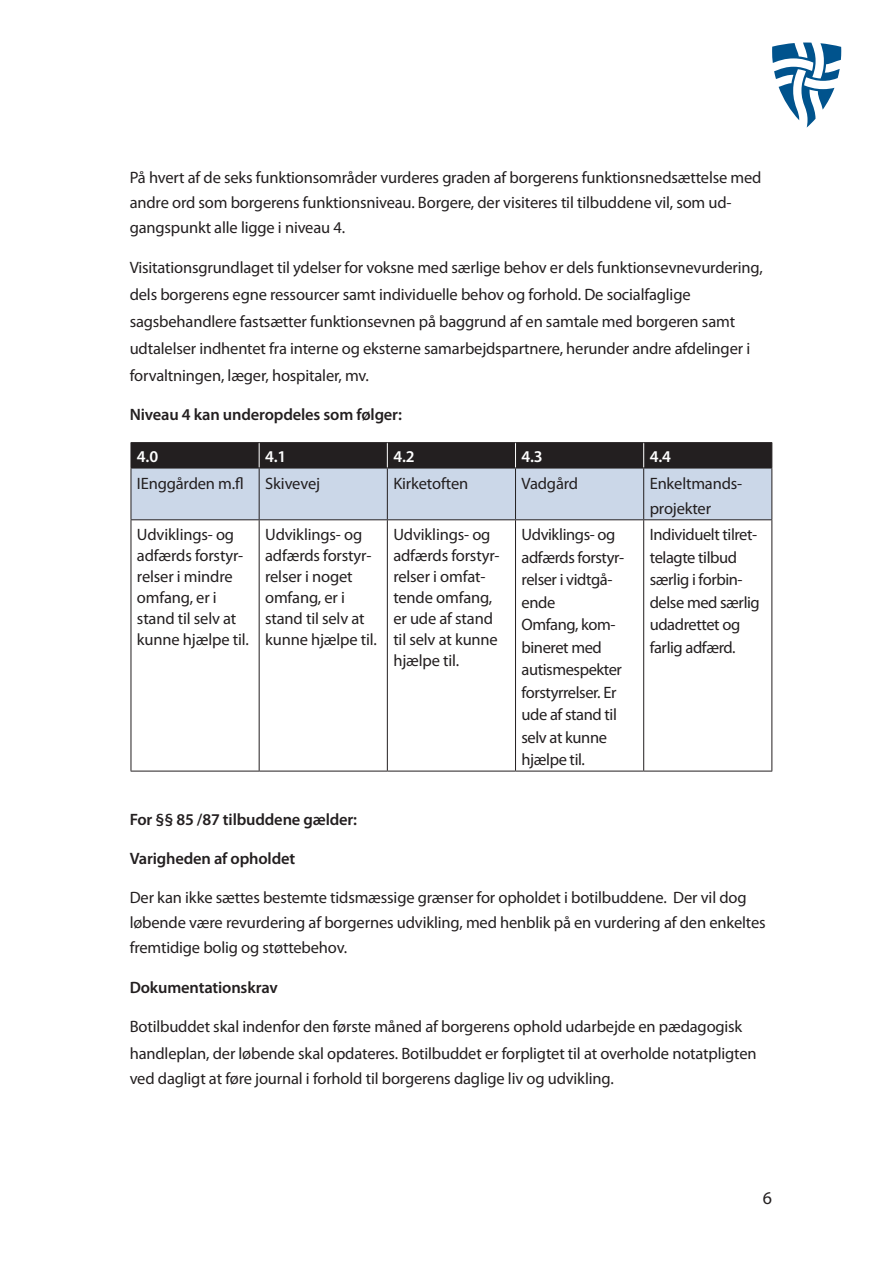
<style>
.page{position:relative;width:893px;height:1263px;background:#fff}
.page>*{position:absolute;margin:0;border:0;box-sizing:border-box;transform-origin:0 0}
.t1{font:18px "Myriad Pro";color:#231f20}
.Brødtekst{font:16.5px/21px "Myriad Pro";letter-spacing:-.01em;color:#231f20}
.Brødmed_luft_under{font:16.5px/24.8px "Myriad Pro";letter-spacing:-.01em;color:#231f20}
.TabelBrød{font:16.5px/22.5px "Myriad Pro";letter-spacing:-.025em;color:#231f20}
.Brødmed_luft_under-2{font:600 16.5px "Myriad Pro";letter-spacing:-.01em;color:#231f20}
.Brødtekst-2{font:600 16.5px "Myriad Pro";letter-spacing:-.01em;color:#231f20}
.Brødtekst-3{font:600 16.5px "Myriad Pro";color:#fff}
</style>
<div class="page">
<svg style="left:772px;top:43px;width:69px;height:85px"></svg>
<hr style="left:131px;top:520px;width:1px;height:251px;background:#231f20">
<hr style="left:259px;top:520px;width:1px;height:251px;background:#231f20">
<hr style="left:387px;top:520px;width:1px;height:251px;background:#231f20">
<hr style="left:515px;top:520px;width:1px;height:251px;background:#231f20">
<hr style="left:643px;top:520px;width:1px;height:251px;background:#231f20">
<hr style="left:771px;top:520px;width:1px;height:251px;background:#231f20">
<hr style="left:131px;top:771px;width:128px;height:1px;background:#231f20">
<hr style="left:259px;top:771px;width:128px;height:1px;background:#231f20">
<hr style="left:387px;top:771px;width:128px;height:1px;background:#231f20">
<hr style="left:515px;top:771px;width:129px;height:1px;background:#231f20">
<hr style="left:644px;top:771px;width:128px;height:1px;background:#231f20">
<hr style="left:131px;top:442px;width:128px;height:1px;background:#231f20">
<hr style="left:259px;top:442px;width:128px;height:1px;background:#231f20">
<hr style="left:387px;top:442px;width:128px;height:1px;background:#231f20">
<hr style="left:515px;top:442px;width:129px;height:1px;background:#231f20">
<hr style="left:644px;top:442px;width:128px;height:1px;background:#231f20">
<svg style="left:131px;top:443px;width:641px;height:77px;background:#9198a3"></svg>
<hr style="left:131px;top:468px;width:128px;height:1px;background:#231f20">
<hr style="left:259px;top:468px;width:128px;height:1px;background:#231f20">
<hr style="left:387px;top:468px;width:128px;height:1px;background:#231f20">
<hr style="left:515px;top:468px;width:129px;height:1px;background:#231f20">
<hr style="left:644px;top:468px;width:128px;height:1px;background:#231f20">
<p class="Brødmed_luft_under" style="left:130px;top:165px;width:633px">På hvert af de seks funktionsområder vurderes graden af borgerens funktionsnedsættelse med andre ord som borgerens funktionsniveau. Borgere, der visiteres til tilbuddene vil, som ud&shy;gangspunkt alle ligge i niveau 4.</p>
<p class="Brødtekst" style="left:130px;top:257px;width:635px">Visitationsgrundlaget til ydelser for voksne med særlige behov er dels funktionsevnevurdering,</p>
<p class="Brødtekst" style="left:130px;top:284px;width:562px">dels borgerens egne ressourcer samt individuelle behov og forhold. De socialfaglige</p>
<p class="Brødtekst" style="left:130px;top:311px;width:607px">sagsbehandlere fastsætter funktionsevnen på baggrund af en samtale med borgeren samt</p>
<p class="Brødtekst" style="left:130px;top:338px;width:622px">udtalelser indhentet fra interne og eksterne samarbejdspartnere, herunder andre afdelinger i</p>
<p class="Brødmed_luft_under" style="left:130px;top:363px;width:241px">forvaltningen, læger, hospitaler, mv.</p>
<p class="Brødtekst-2" style="left:130px;top:404px;width:274px">Niveau 4 kan underopdeles som følger:</p>
<p class="Brødtekst-3" style="left:137px;top:446px;width:23px">4.0</p>
<p class="Brødtekst-3" style="left:265px;top:446px;width:23px">4.1</p>
<p class="Brødtekst-3" style="left:393px;top:446px;width:23px">4.2</p>
<p class="Brødtekst-3" style="left:521px;top:446px;width:23px">4.3</p>
<p class="Brødtekst-3" style="left:650px;top:446px;width:23px">4.4</p>
<p class="Brødtekst" style="left:137px;top:473px;width:108px">IEnggården m.fl</p>
<p class="Brødtekst" style="left:265px;top:473px;width:56px">Skivevej</p>
<p class="Brødtekst" style="left:393px;top:473px;width:76px">Kirketoften</p>
<p class="Brødtekst" style="left:521px;top:473px;width:58px">Vadgård</p>
<p class="Brødtekst" style="left:650px;top:471px;width:93px;line-height:24.8px">Enkeltmands&shy;projekter</p>
<p class="Brødtekst" style="left:137px;top:524px;width:113px">Udviklings- og adfærds forstyr&shy;relser i mindre omfang, er i stand til selv at kunne hjælpe til.</p>
<p class="Brødtekst" style="left:265px;top:524px;width:113px">Udviklings- og adfærds forstyr&shy;relser i noget omfang, er i stand til selv at kunne hjælpe til.</p>
<p class="Brødtekst" style="left:393px;top:524px;width:108px">Udviklings- og adfærds forstyr&shy;relser i omfat&shy;tende omfang, er ude af stand til selv at kunne hjælpe til.</p>
<p class="TabelBrød" style="left:521px;top:523px;width:104px">Udviklings- og adfærds forstyr&shy;relser i vidtgå&shy;ende</p>
<p class="TabelBrød" style="left:650px;top:523px;width:112px">Individuelt tilret&shy;telagte tilbud særlig i forbin&shy;delse med særlig udadrettet og farlig adfærd.</p>
<p class="TabelBrød" style="left:521px;top:613px;width:102px">Omfang, kom&shy;bineret med autismespekter forstyrrelser. Er ude af stand til selv at kunne hjælpe til.</p>
<p class="Brødmed_luft_under-2" style="left:130px;top:809px;width:229px">For §§ 85 /87 tilbuddene gælder:</p>
<p class="Brødmed_luft_under-2" style="left:130px;top:848px;width:167px">Varigheden af opholdet</p>
<p class="Brødmed_luft_under" style="left:130px;top:885px;width:637px">Der kan ikke sættes bestemte tidsmæssige grænser for opholdet i botilbuddene. Der vil dog løbende være revurdering af borgernes udvikling, med henblik på en vurdering af den enkeltes fremtidige bolig og støttebehov.</p>
<p class="Brødmed_luft_under-2" style="left:130px;top:977px;width:150px">Dokumentationskrav</p>
<p class="Brødtekst" style="left:130px;top:1016px;width:614px">Botilbuddet skal indenfor den første måned af borgerens ophold udarbejde en pædagogisk</p>
<p class="Brødtekst" style="left:130px;top:1041px;width:628px;line-height:24.8px">handleplan, der løbende skal opdateres. Botilbuddet er forpligtet til at overholde notatpligten ved dagligt at føre journal i forhold til borgerens daglige liv og udvikling.</p>
<p class="t1" style="left:763px;top:1187px;width:11px">6</p>
</div>
